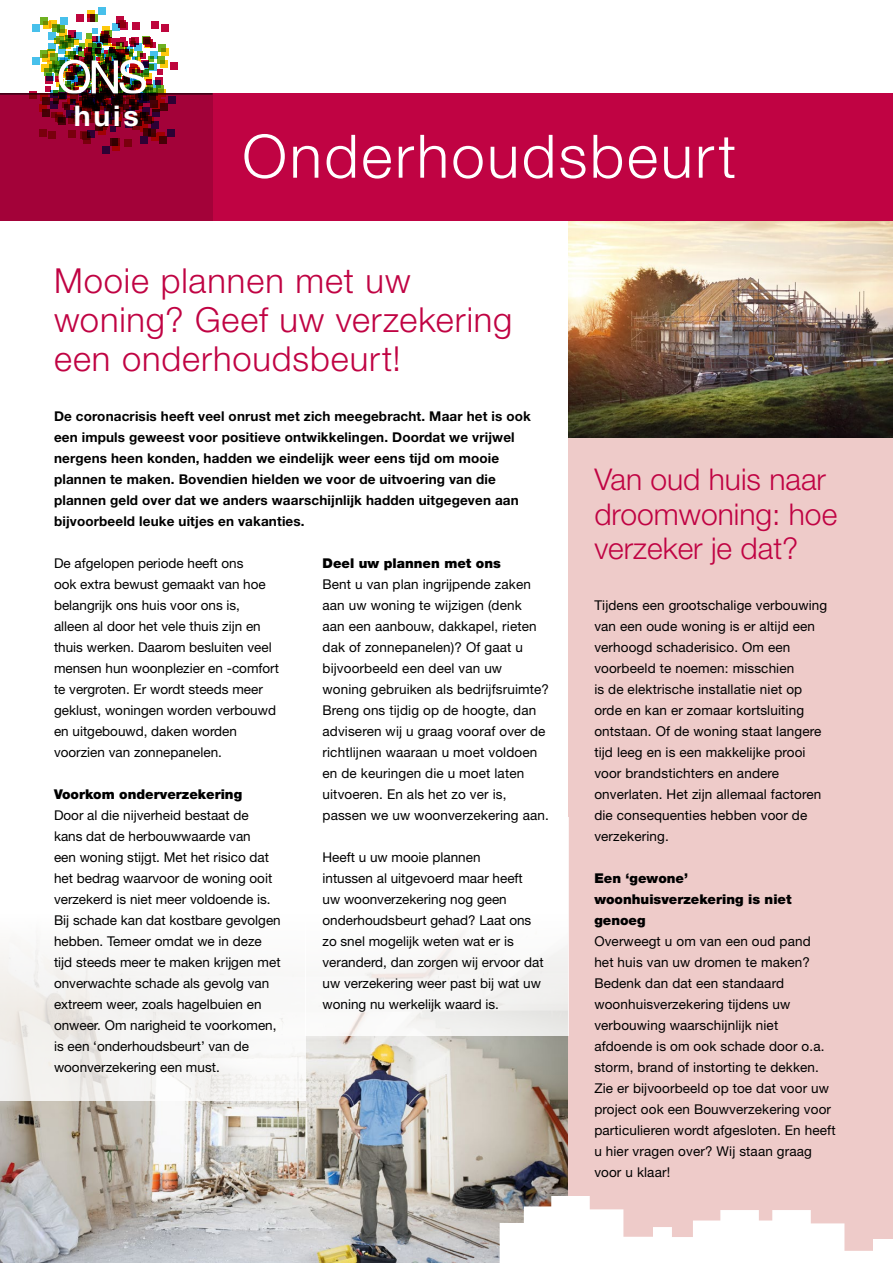
<style>
.page{position:relative;width:893px;height:1263px;background:#fff}
.page>*{position:absolute;margin:0;border:0;box-sizing:border-box;transform-origin:0 0}
.t1{font:300 60px "Helvetica Neue LT Std";letter-spacing:.04em;color:#fff}
.t2{font:300 34.5px/39px "Helvetica Neue LT Std";letter-spacing:.025em;color:#c00343}
.t3{font:300 30px/34.5px "Helvetica Neue LT Std";color:#c00343}
.t4{font:700 28.5px "Helvetica Neue LT Std";color:#fff}
.t5{font:13.5px/21px "Helvetica Neue LT Std";letter-spacing:.01em;color:#000}
.t6{font:700 13.5px/21px "Helvetica Neue LT Std";letter-spacing:.01em;color:#000}
.t7{font:900 13.5px/21px "Helvetica Neue LT Std";color:#000}
</style>
<div class="page">
<img style="left:0;top:1035px;width:569px;height:228px">
<div style="left:0;top:94px;width:893px;height:127px;background:#c00343"></div>
<div style="left:0;top:94px;width:213px;height:127px;background:#a30239"></div>
<div style="left:569px;top:393px;width:324px;height:868px;background:#eecbc9"></div>
<div style="left:110px;top:139px;width:8px;height:7px;background:#460107"></div>
<div style="left:148px;top:129px;width:8px;height:8px;background:#460107"></div>
<div style="left:158px;top:44px;width:8px;height:8px;background:#6fb121"></div>
<div style="left:158px;top:56px;width:7px;height:7px;background:#6fb121"></div>
<div style="left:156px;top:85px;width:7px;height:7px;background:#6fb121"></div>
<div style="left:41px;top:17px;width:7px;height:7px;background:#6fb121"></div>
<svg style="left:59px;top:25px;width:5px;height:4px"></svg>
<div style="left:40px;top:50px;width:7px;height:8px;background:#6fb121"></div>
<div style="left:170px;top:62px;width:8px;height:8px;background:#be063d"></div>
<div style="left:120px;top:22px;width:8px;height:7px;background:#be063d"></div>
<div style="left:132px;top:22px;width:7px;height:8px;background:#be063d"></div>
<div style="left:161px;top:24px;width:7px;height:8px;background:#be063d"></div>
<div style="left:76px;top:14px;width:8px;height:8px;background:#be063d"></div>
<div style="left:88px;top:15px;width:7px;height:7px;background:#be063d"></div>
<div style="left:117px;top:16px;width:7px;height:8px;background:#be063d"></div>
<div style="left:49px;top:132px;width:7px;height:7px;background:#79000d"></div>
<div style="left:82px;top:133px;width:7px;height:7px;background:#79000d"></div>
<svg style="left:87px;top:132px;width:8px;height:6px"></svg>
<div style="left:102px;top:146px;width:8px;height:7px;background:#2d0134"></div>
<div style="left:140px;top:136px;width:8px;height:8px;background:#2d0134"></div>
<div style="left:33px;top:24px;width:7px;height:8px;background:#47c0eb"></div>
<div style="left:32px;top:57px;width:7px;height:8px;background:#47c0eb"></div>
<div style="left:102px;top:26px;width:8px;height:7px;background:#fdc90d"></div>
<svg style="left:87px;top:10px;width:8px;height:8px"></svg>
<div style="left:49px;top:20px;width:8px;height:7px;background:#fdc90d"></div>
<div style="left:39px;top:105px;width:8px;height:7px;background:#a10102"></div>
<div style="left:40px;top:93px;width:7px;height:8px;background:#a10102"></div>
<svg style="left:42px;top:64px;width:7px;height:8px"></svg>
<div style="left:157px;top:132px;width:7px;height:7px;background:#a10102"></div>
<div style="left:158px;top:99px;width:7px;height:7px;background:#a10102"></div>
<svg style="left:90px;top:14px;width:8px;height:8px"></svg>
<svg style="left:52px;top:24px;width:7px;height:5px"></svg>
<div style="left:42px;top:109px;width:8px;height:7px;background:#460107"></div>
<div style="left:42px;top:97px;width:8px;height:8px;background:#460003"></div>
<div style="left:159px;top:136px;width:8px;height:8px;background:#460107"></div>
<svg style="left:143px;top:132px;width:8px;height:4px"></svg>
<div style="left:160px;top:103px;width:8px;height:8px;background:#460107"></div>
<svg style="left:30px;top:91px;width:7px;height:7px"></svg>
<svg style="left:80px;top:132px;width:7px;height:7px"></svg>
<div style="left:68px;top:131px;width:8px;height:7px;background:#79000d"></div>
<div style="left:39px;top:129px;width:8px;height:7px;background:#79000d"></div>
<div style="left:124px;top:139px;width:8px;height:7px;background:#79000d"></div>
<svg style="left:112px;top:138px;width:8px;height:8px"></svg>
<svg style="left:83px;top:136px;width:8px;height:8px"></svg>
<div style="left:151px;top:21px;width:8px;height:8px;background:#be063d"></div>
<div style="left:118px;top:20px;width:8px;height:8px;background:#8d000e"></div>
<svg style="left:113px;top:23px;width:7px;height:6px"></svg>
<div style="left:98px;top:7px;width:8px;height:8px;background:#47c0eb"></div>
<div style="left:60px;top:17px;width:7px;height:7px;background:#47c0eb"></div>
<div style="left:167px;top:129px;width:8px;height:7px;background:#2d0134"></div>
<div style="left:168px;top:96px;width:8px;height:7px;background:#2d0134"></div>
<div style="left:98px;top:127px;width:8px;height:8px;background:#a10102"></div>
<svg style="left:113px;top:143px;width:7px;height:7px"></svg>
<svg style="left:151px;top:133px;width:7px;height:8px"></svg>
<svg style="left:162px;top:48px;width:6px;height:8px"></svg>
<svg style="left:162px;top:60px;width:6px;height:8px"></svg>
<svg style="left:162px;top:89px;width:4px;height:8px"></svg>
<svg style="left:43px;top:21px;width:8px;height:8px"></svg>
<svg style="left:42px;top:54px;width:3px;height:8px"></svg>
<svg style="left:45px;top:29px;width:117px;height:103px"></svg>
<hr style="left:0;top:94px;width:213px;height:1px;background:#000">
<svg style="left:500px;top:1196px;width:374px;height:67px"></svg>
<img style="left:569px;top:221px;width:324px;height:216px">
<svg style="left:0;top:939px;width:306px;height:162px;fill:#f5f5f4"></svg>
<div style="left:874px;top:1239px;width:19px;height:24px;background:#fff"></div>
<h3 class="t4" style="left:74px;top:98px;width:67px">huis</h3>
<h1 class="t1" style="left:242px;top:120px;width:495px">Onderhoudsbeurt</h1>
<h2 class="t2" style="left:54px;top:260px;width:460px">Mooie plannen met uw woning? Geef uw verzekering een onderhoudsbeurt!</h2>
<p class="t6" style="left:54px;top:405px;width:478px">De coronacrisis heeft veel onrust met zich meegebracht. Maar het is ook een impuls geweest voor positieve ontwikkelingen. Doordat we vrijwel nergens heen konden, hadden we eindelijk weer eens tijd om mooie plannen te maken. Bovendien hielden we voor de uitvoering van die plannen geld over dat we anders waarschijnlijk hadden uitgegeven aan bijvoorbeeld leuke uitjes en vakanties.</p>
<p class="t5" style="left:54px;top:552px;width:227px">De afgelopen periode heeft ons<br>ook extra bewust gemaakt van hoe belangrijk ons huis voor ons is,<br>alleen al door het vele thuis zijn en thuis werken. Daarom besluiten veel mensen hun woonplezier en -comfort te vergroten. Er wordt steeds meer geklust, woningen worden verbouwd en uitgebouwd, daken worden voorzien van zonnepanelen.</p>
<p class="t7" style="left:54px;top:783px;width:190px">Voorkom onderverzekering</p>
<p class="t5" style="left:54px;top:804px;width:228px">Door al die nijverheid bestaat de<br>kans dat de herbouwwaarde van<br>een woning stijgt. Met het risico dat het bedrag waarvoor de woning ooit verzekerd is niet meer voldoende is.<br>Bij schade kan dat kostbare gevolgen hebben. Temeer omdat we in deze tijd steeds meer te maken krijgen met onverwachte schade als gevolg van extreem weer, zoals hagelbuien en onweer. Om narigheid te voorkomen, is een ‘onderhoudsbeurt’ van de woonverzekering een must.</p>
<p class="t7" style="left:323px;top:552px;width:180px">Deel uw plannen met ons</p>
<p class="t5" style="left:323px;top:573px;width:228px">Bent u van plan ingrijpende zaken aan uw woning te wijzigen (denk<br>aan een aanbouw, dakkapel, rieten dak of zonnepanelen)? Of gaat u bijvoorbeeld een deel van uw woning gebruiken als bedrijfsruimte?<br>Breng ons tijdig op de hoogte, dan adviseren wij u graag vooraf over de richtlijnen waaraan u moet voldoen en de keuringen die u moet laten uitvoeren. En als het zo ver is, passen we uw woonverzekering aan.</p>
<p class="t5" style="left:323px;top:846px;width:223px">Heeft u uw mooie plannen<br>intussen al uitgevoerd maar heeft uw woonverzekering nog geen onderhoudsbeurt gehad? Laat ons zo snel mogelijk weten wat er is veranderd, dan zorgen wij ervoor dat uw verzekering weer past bij wat uw woning nu werkelijk waard is.</p>
<h3 class="t3" style="left:594px;top:462px;width:244px">Van oud huis naar droomwoning: hoe verzeker je dat?</h3>
<p class="t5" style="left:594px;top:594px;width:234px">Tijdens een grootschalige verbouwing van een oude woning is er altijd een verhoogd schaderisico. Om een voorbeeld te noemen: misschien<br>is de elektrische installatie niet op orde en kan er zomaar kortsluiting ontstaan. Of de woning staat langere tijd leeg en is een makkelijke prooi voor brandstichters en andere onverlaten. Het zijn allemaal factoren die consequenties hebben voor de verzekering.</p>
<p class="t7" style="left:594px;top:867px;width:199px">Een ‘gewone’ woonhuisverzekering is niet genoeg</p>
<p class="t5" style="left:594px;top:930px;width:243px">Overweegt u om van een oud pand<br>het huis van uw dromen te maken?<br>Bedenk dan dat een standaard woonhuisverzekering tijdens uw verbouwing waarschijnlijk niet afdoende is om ook schade door o.a. storm, brand of instorting te dekken.<br>Zie er bijvoorbeeld op toe dat voor uw project ook een Bouwverzekering voor particulieren wordt afgesloten. En heeft u hier vragen over? Wij staan graag voor u klaar!</p>
</div>
